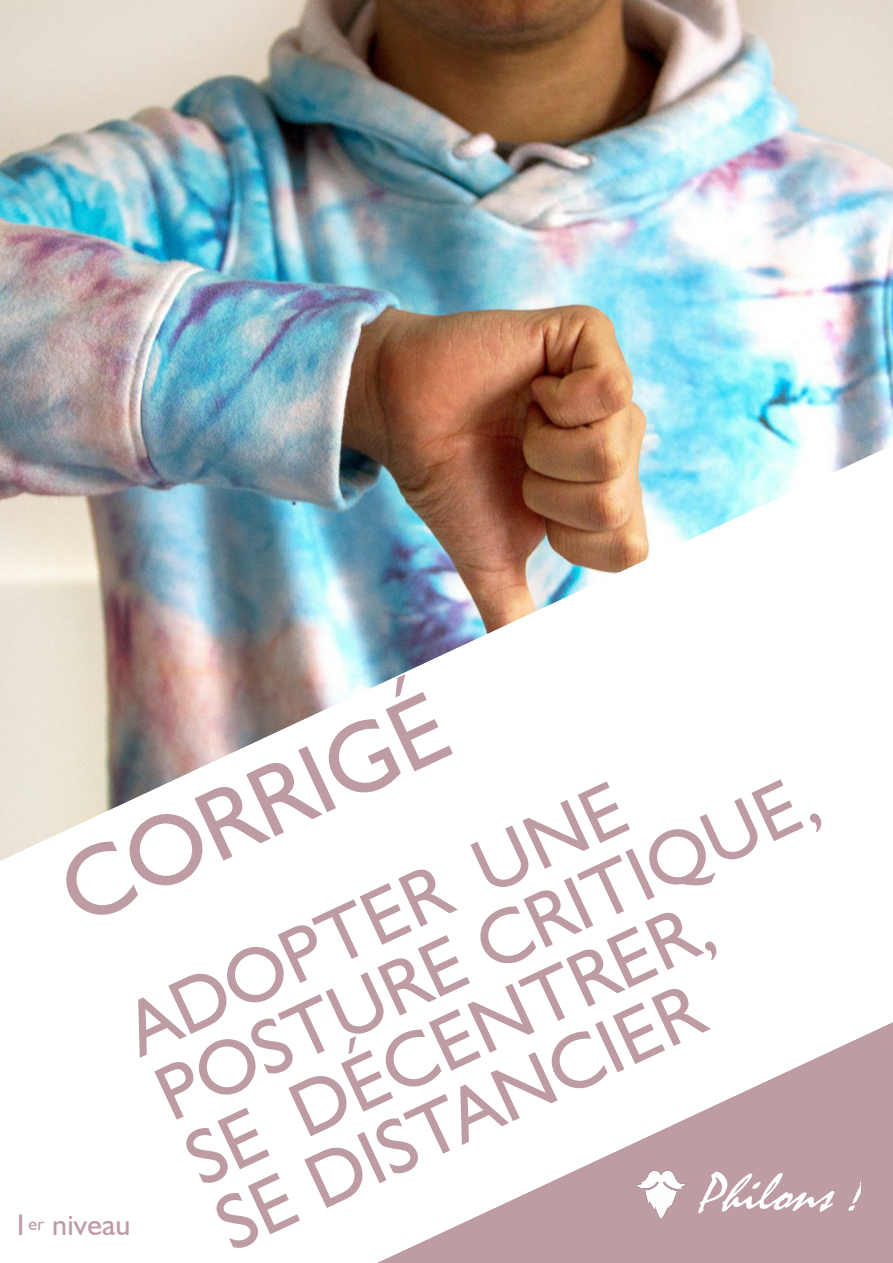
<style>
.page{position:relative;width:893px;height:1263px;background:#fff}
.page>*{position:absolute;margin:0;border:0;box-sizing:border-box;transform-origin:0 0}
.t1{font:100.35px "Humanist 521 BT";color:#bd9ca4}
.t2{font:78px/71.7px "Humanist 521 BT";color:#bd9ca4}
.t3{font:30px "Humanist 521 BT";letter-spacing:.005em;color:#bd9ca4}
</style>
<div class="page">
<img style="left:0;top:0;width:893px;height:357px">
<img style="left:0;top:357px;width:893px;height:906px">
<svg style="left:698px;top:1171px;width:136px;height:42px"></svg>
<svg style="left:848px;top:1172px;width:12px;height:39px"></svg>
<img style="left:635px;top:1168px;width:52px;height:52px">
<p class="t1" style="left:49px;top:858px;width:417px;rotate:-25deg">CORRIGÉ</p>
<p class="t2" style="left:118px;top:1006px;width:723px;rotate:-25deg">ADOPTER UNE<br>POSTURE CRITIQUE,<br>SE DÉCENTRER,</p>
<p class="t3" style="left:13px;top:1212px;width:119px">1<sup>er</sup> niveau</p>
<p class="t2" style="left:209px;top:1201px;width:527px;rotate:-25deg">SE DISTANCIER</p>
</div>
